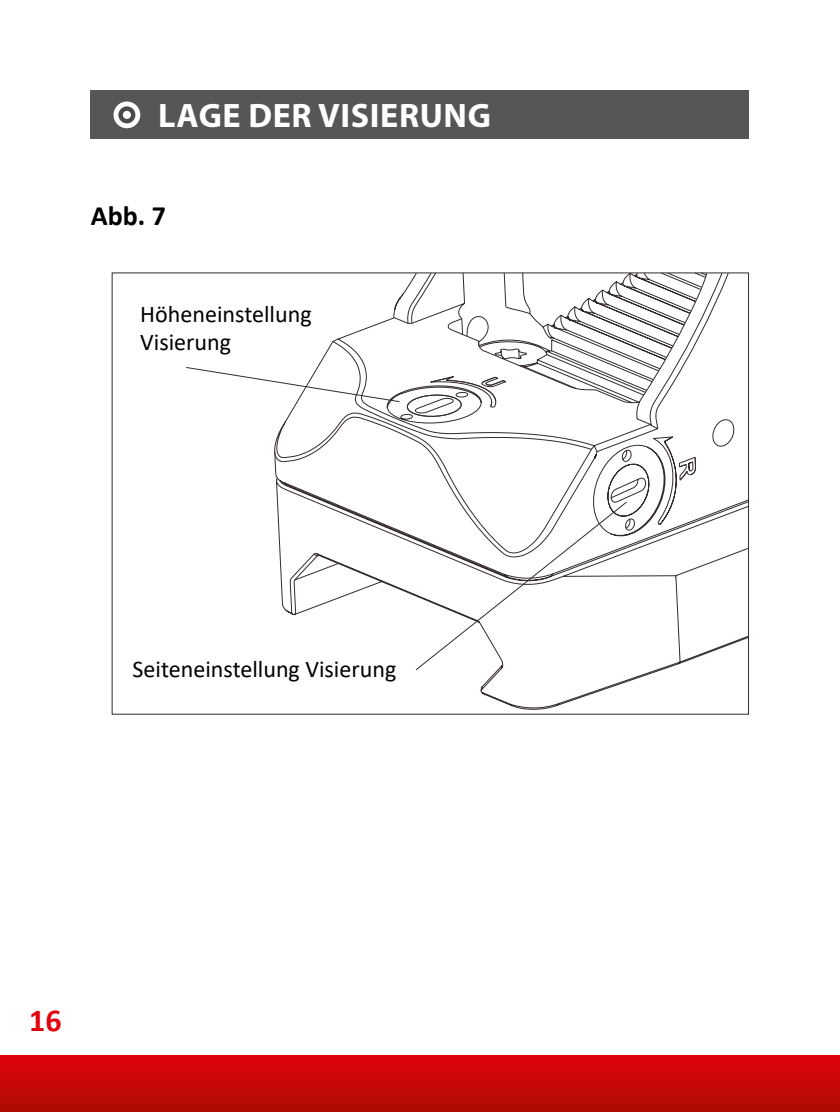
<style>
.page{position:relative;width:840px;height:1112px;background:#fff}
.page>*{position:absolute;margin:0;border:0;box-sizing:border-box;transform-origin:0 0}
.t1{font:700 34px "Myriad Pro";letter-spacing:.02em;color:#fff}
.t2{font:700 32px "Calibri";color:#e3000f}
.t3{font:700 28px "Calibri";color:#000}
.t4{font:24px/28.8px "Calibri";color:#000}
</style>
<div class="page">
<div style="left:91px;top:91px;width:657px;height:48px;background:#565656"></div>
<svg style="left:113px;top:101px;width:27px;height:27px"></svg>
<div style="left:118px;top:106px;width:17px;height:17px;border:4px solid #494948;border-radius:50%"></div>
<svg style="left:111px;top:272px;width:638px;height:443px"></svg>
<svg style="left:273px;top:272px;width:476px;height:438px"></svg>
<svg style="left:273px;top:272px;width:434px;height:309px"></svg>
<svg style="left:185px;top:366px;width:215px;height:37px"></svg>
<div style="left:0;top:1054px;width:839px;height:57px;background:linear-gradient(to bottom,#e1020f,#ad0c05)"></div>
<h1 class="t1" style="left:158px;top:93px;width:334px">LAGE DER VISIERUNG</h1>
<p class="t3" style="left:91px;top:196px;width:77px">Abb. 7</p>
<p class="t4" style="left:140px;top:298px;width:173px">Höheneinstellung<br>Visierung</p>
<p class="t4" style="left:132px;top:654px;width:265px">Seiteneinstellung Visierung</p>
<h2 class="t2" style="left:29px;top:997px;width:34px">16</h2>
</div>
